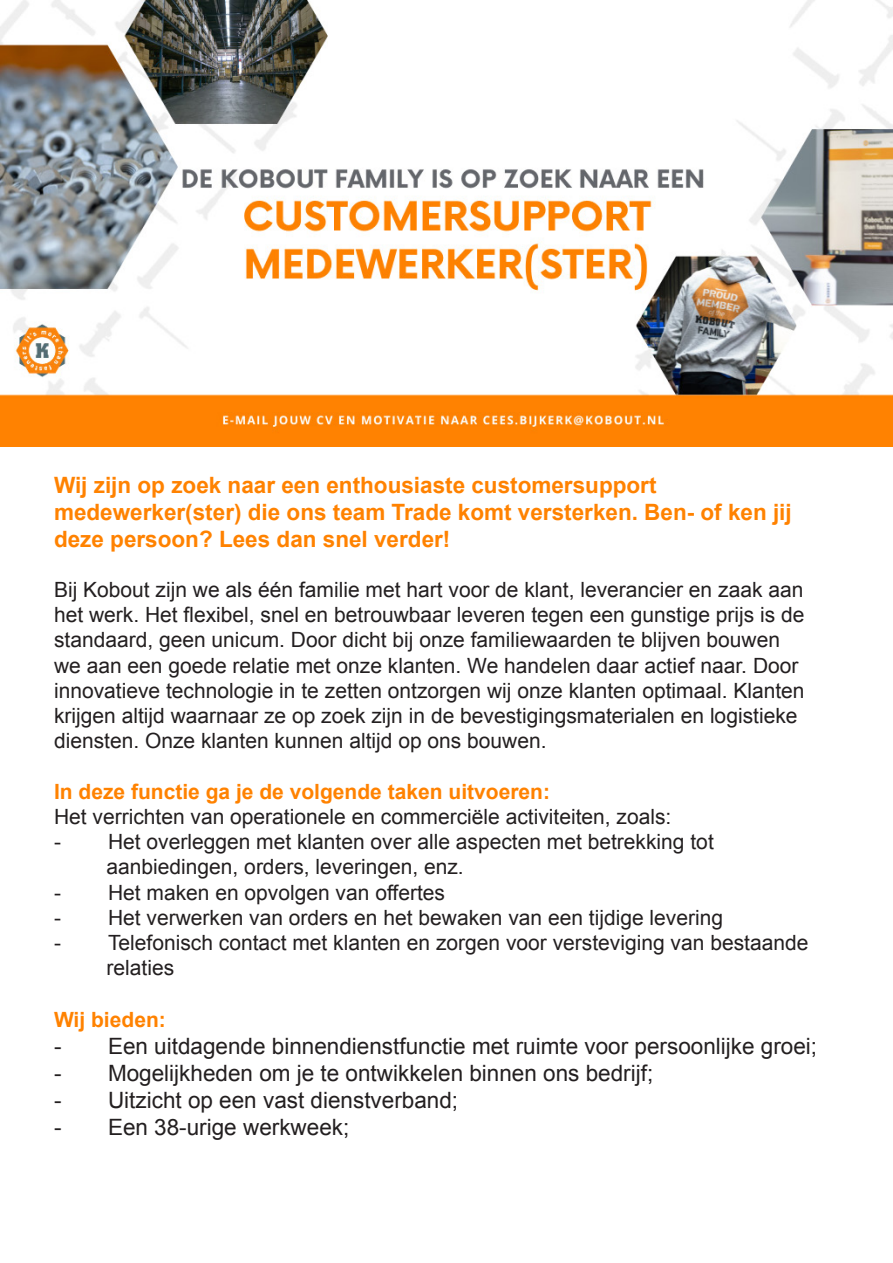
<style>
.page{position:relative;width:893px;height:1263px;background:#fff}
.page>*{position:absolute;margin:0;border:0;box-sizing:border-box;transform-origin:0 0}
.t1{font:22.5px "Arial";color:#231f20}
.t2{font:700 22.5px/27px "Arial";color:#ff8200}
.t3{font:21px/25.2px "Arial";color:#231f20}
.t4{font:700 21px "Arial";color:#ff8200}
</style>
<div class="page">
<img style="left:0;top:0;width:893px;height:446px">
<p class="t2" style="left:54px;top:472px;width:739px">Wij zijn op zoek naar een enthousiaste customersupport medewerker(ster) die ons team Trade komt versterken. Ben- of ken jij deze persoon? Lees dan snel verder!</p>
<p class="t3" style="left:54px;top:577px;width:752px">Bij Kobout zijn we als één familie met hart voor de klant, leverancier en zaak aan het werk. Het flexibel, snel en betrouwbaar leveren tegen een gunstige prijs is de standaard, geen unicum. Door dicht bij onze familiewaarden te blijven bouwen we aan een goede relatie met onze klanten. We handelen daar actief naar. Door innovatieve technologie in te zetten ontzorgen wij onze klanten optimaal. Klanten krijgen altijd waarnaar ze op zoek zijn in de bevestigingsmaterialen en logistieke diensten. Onze klanten kunnen altijd op ons bouwen.</p>
<p class="t4" style="left:54px;top:777px;width:497px">In deze functie ga je de volgende taken uitvoeren:</p>
<p class="t3" style="left:54px;top:804px;width:619px">Het verrichten van operationele en commerciële activiteiten, zoals:</p>
<p class="t3" style="left:54px;top:829px;width:661px">- Het overleggen met klanten over alle aspecten met betrekking tot</p>
<p class="t3" style="left:107px;top:854px;width:359px">aanbiedingen, orders, leveringen, enz.</p>
<p class="t3" style="left:54px;top:880px;width:392px">- Het maken en opvolgen van offertes</p>
<p class="t3" style="left:54px;top:905px;width:671px">- Het verwerken van orders en het bewaken van een tijdige levering</p>
<p class="t3" style="left:54px;top:930px;width:756px">- Telefonisch contact met klanten en zorgen voor versteviging van bestaande</p>
<p class="t3" style="left:107px;top:955px;width:69px">relaties</p>
<p class="t4" style="left:54px;top:1006px;width:113px">Wij bieden:</p>
<p class="t1" style="left:54px;top:1032px;width:765px">- Een uitdagende binnendienstfunctie met ruimte voor persoonlijke groei;</p>
<p class="t1" style="left:54px;top:1059px;width:601px">- Mogelijkheden om je te ontwikkelen binnen ons bedrijf;</p>
<p class="t1" style="left:54px;top:1086px;width:406px">- Uitzicht op een vast dienstverband;</p>
<p class="t1" style="left:54px;top:1113px;width:297px">- Een 38-urige werkweek;</p>
</div>
